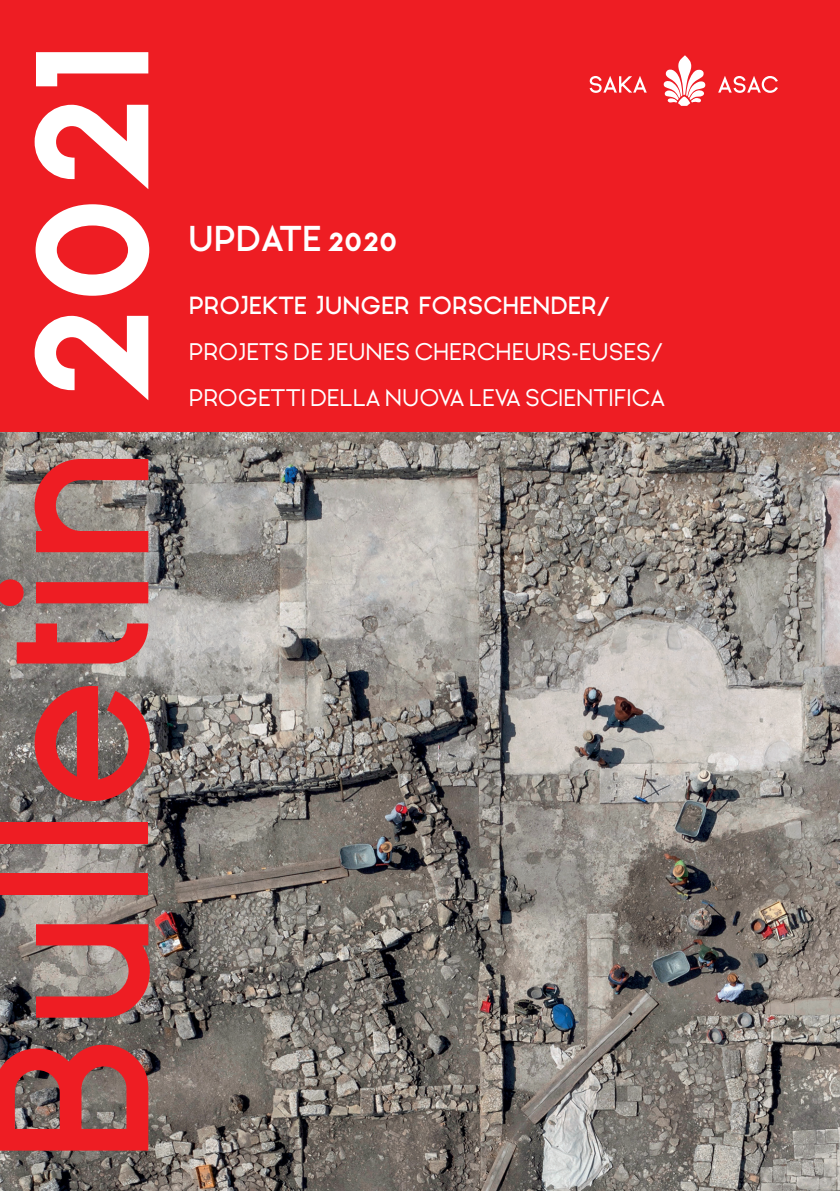
<style>
.page{position:relative;width:840px;height:1191px;background:#fff}
.page>*{position:absolute;margin:0;border:0;box-sizing:border-box;transform-origin:0 0}
.t1{font:600 214px "Ginora Sans";color:#ee1d23}
.t2{font:700 34px "Ginora Sans";color:#fff}
.t3{font:24px "Ginora Sans";color:#fff}
.t4{font:600 24px "Ginora Sans";color:#fff}
.s1{color:#fff}
</style>
<div class="page">
<img style="left:0;top:431px;width:839px;height:760px">
<div style="left:0;top:0;width:839px;height:431px;background:#ee1d23"></div>
<svg style="left:718px;top:76px;width:59px;height:17px"></svg>
<svg style="left:589px;top:76px;width:57px;height:17px"></svg>
<svg style="left:663px;top:55px;width:43px;height:51px"></svg>
<p class="t1" style="left:-44px;top:1165px;width:1130px;rotate:-90deg">Bulletin <span class="s1">2021</span></p>
<p class="t2" style="left:188px;top:221px;width:210px">UPDATE 2020</p>
<p class="t4" style="left:189px;top:293px;width:422px">PROJEKTE JUNGER FORSCHENDER/</p>
<p class="t3" style="left:189px;top:339px;width:475px">PROJETS DE JEUNES CHERCHEURS-EUSES/</p>
<p class="t3" style="left:189px;top:384px;width:477px">PROGETTI DELLA NUOVA LEVA SCIENTIFICA</p>
</div>
